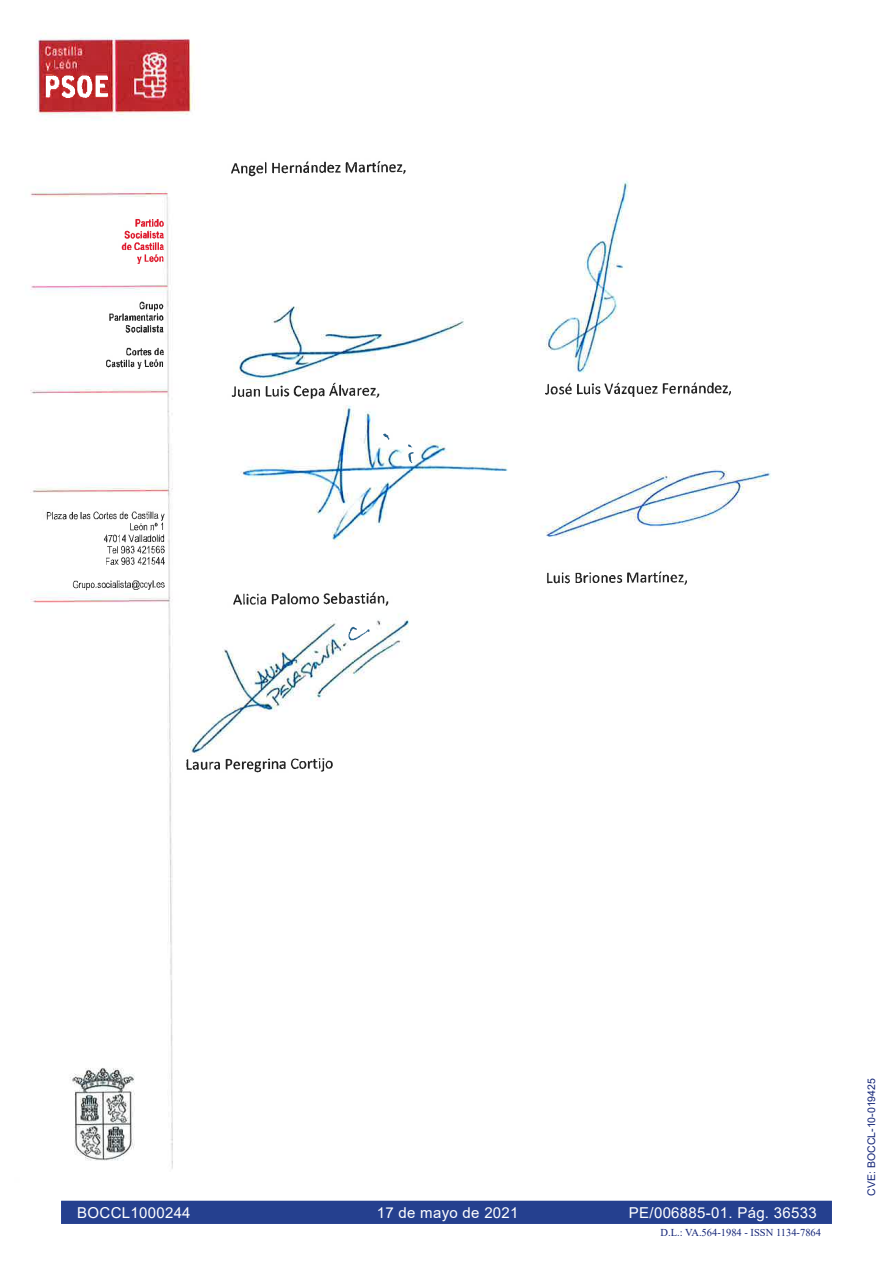
<style>
.page{position:relative;width:893px;height:1263px;background:#fff}
.page>*{position:absolute;margin:0;border:0;box-sizing:border-box;transform-origin:0 0}
.t1{font:15px "Arial";letter-spacing:.02em;color:#fff}
.t2{font:10.5px "Times New Roman";color:#132477}
.t3{font:10.5px "Arial";color:#132477}
</style>
<div class="page">
<div style="left:60px;top:1200px;width:773px;height:25px;background:#25408f"></div>
<div style="left:60px;top:1199px;width:773px;height:26px;border:2px solid #fff"></div>
<img style="left:30px;top:33px;width:803px;height:1167px">
<img style="left:45px;top:47px;width:63px;height:50px">
<img style="left:48px;top:160px;width:684px;height:612px">
<img style="left:346px;top:434px;width:68px;height:207px">
<p class="t1" style="left:77px;top:1202px;width:115px">BOCCL1000244</p>
<p class="t1" style="left:377px;top:1202px;width:143px">17 de mayo de 2021</p>
<p class="t1" style="left:629px;top:1202px;width:189px">PE/006885-01. Pág. 36533</p>
<p class="t2" style="left:661px;top:1225px;width:162px">D.L.: VA.564-1984 - ISSN 1134-7864</p>
<p class="t3" style="left:864px;top:1195px;width:119px;rotate:-90deg">CVE: BOCCL-10-019425</p>
</div>
